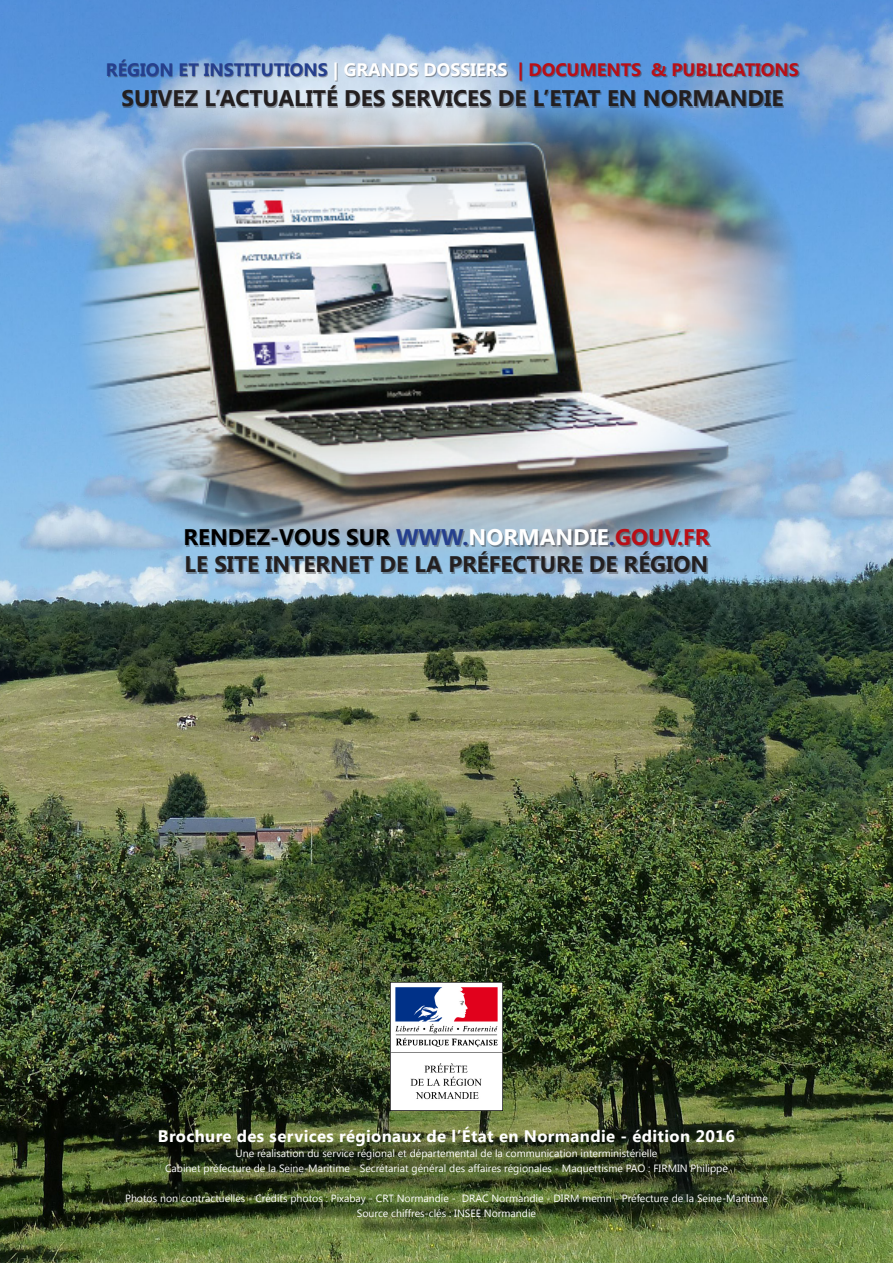
<style>
.page{position:relative;width:893px;height:1263px;background:#fff}
.page>*{position:absolute;margin:0;border:0;box-sizing:border-box;transform-origin:0 0}
.t1{font:700 22.5px/27px "Segoe UI";color:#231f20}
.t2{font:700 22.5px "Segoe UI";color:#000}
.t3{font:700 18px "Segoe UI";color:#b90f17}
.t4{font:700 16.65px "Segoe UI";letter-spacing:.02em;color:#fff}
.t5{font:10.5px/15px "Segoe UI";color:#fff;text-align:center}
.s1{color:#253f8e}
.s2{color:#fff}
.s3{color:#b90f17}
</style>
<div class="page">
<img style="left:0;top:0;width:893px;height:1263px">
<div style="left:124px;top:1130px;width:657px;height:106px;background:#000;opacity:.35"></div>
<img style="left:78px;top:103px;width:720px;height:455px">
<div style="left:186px;top:530px;width:525px;height:44px;background:#231f20;opacity:.4"></div>
<div style="left:108px;top:61px;width:691px;height:47px;background:#231f20;opacity:.4"></div>
<img style="left:391px;top:982px;width:111px;height:128px">
<h2 class="t3" style="left:106px;top:57px;width:694px"><span class="s1">RÉGION ET IN STITUTION S</span> <span class="s2">| GRANDS DOSSIERS</span> | DOCUMENTS &amp; PUBLICATIONS</h2>
<h1 class="t1" style="left:122px;top:83px;width:237px">SUIVEZ L’ACT UALITÉ DES</h1>
<h1 class="t1" style="left:392px;top:83px;width:393px">SERVICES DE L’ETAT EN N ORMANDIE</h1>
<h1 class="t2" style="left:183px;top:521px;width:30px">RENDE</h1>
<h1 class="t2" style="left:256px;top:521px;width:39px">Z-VOUS</h1>
<h1 class="t2" style="left:346px;top:521px;width:16px">SUR</h1>
<h1 class="t1" style="left:185px;top:522px;width:526px;text-indent:211px"><span class="s1">WWW.</span><span class="s2">N ORMANDIE</span><span class="s1">.</span><span class="s3">GOUV.FR<br></span>LE SITE INTERNET DE LA PRÉFECTURE</h1>
<h1 class="t1" style="left:589px;top:549px;width:63px">DE RÉGIO</h1>
<h1 class="t1" style="left:690px;top:549px;width:19px">N</h1>
<h3 class="t4" style="left:158px;top:1124px;width:578px">BROCHURE DES SERVICES RÉGIONAUX DE L’ÉTAT EN NORMANDIE - ÉDITION 2016</h3>
<p class="t5" style="left:165px;top:1145px;width:564px">Une réalisation du service régional et départemental de la communication interministérielle<br>Cabinet préfecture de la Seine-Maritime - Secrétariat général des affaires régionales - Maquettisme PAO : FIRMIN Philippe</p>
<p class="t5" style="left:125px;top:1190px;width:644px">Photos non contractuelles - Crédits photos : Pixabay - CRT Normandie - DRAC Normandie - DIRM memn - Préfecture de la Seine-Maritime<br>Source chiffres-clés : INSEE Normandie</p>
</div>
